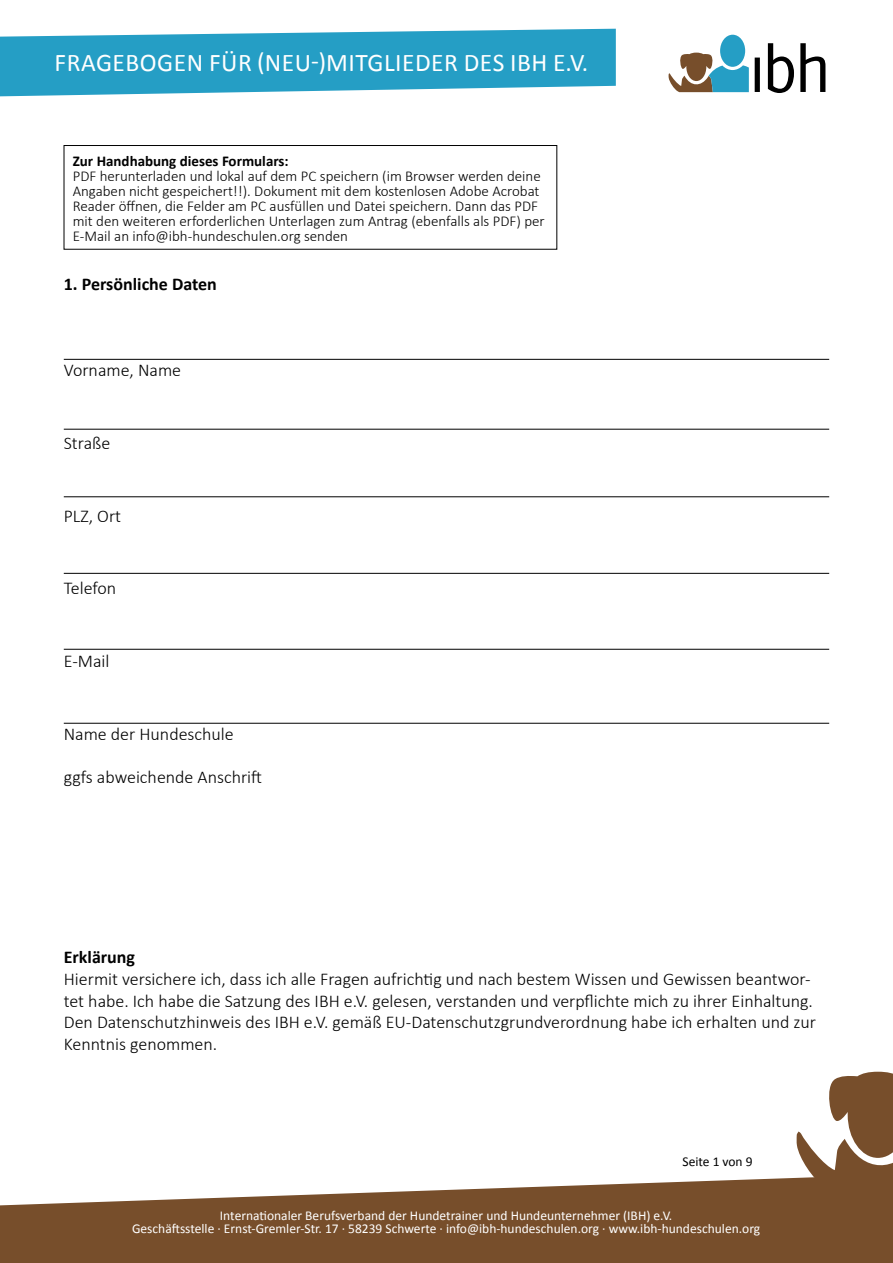
<style>
.page{position:relative;width:893px;height:1263px;background:#fff}
.page>*{position:absolute;margin:0;border:0;box-sizing:border-box;transform-origin:0 0}
.t1{font:25.5px "Calibri";letter-spacing:.02em;color:#fff}
.t2{font:300 18px/21.6px "Calibri";color:#000}
.t3{font:700 18px "Calibri";color:#000}
.t4{font:300 15px/15px "Calibri";color:#000}
.t5{font:700 15px "Calibri";color:#000}
.t6{font:13.5px/13.5px "Calibri";color:#fff;text-align:center}
.t7{font:13.5px "Calibri";color:#000}
</style>
<div class="page">
<svg style="left:0;top:1177px;width:893px;height:86px;background:#8b694b"></svg>
<svg style="left:796px;top:1072px;width:97px;height:117px"></svg>
<svg style="left:668px;top:53px;width:81px;height:39px"></svg>
<div style="left:720px;top:35px;width:25px;height:32px;background:#259ec5;border-radius:50%"></div>
<svg style="left:755px;top:43px;width:70px;height:50px"></svg>
<svg style="left:0;top:29px;width:616px;height:68px;background:#43abcd"></svg>
<div style="left:64px;top:145px;width:493px;height:104px;border:1px solid #000"></div>
<hr style="left:64px;top:359px;width:765px;height:1px;background:#000">
<hr style="left:64px;top:429px;width:765px;height:1px;background:#000">
<hr style="left:64px;top:496px;width:765px;height:1px;background:#000">
<hr style="left:64px;top:573px;width:765px;height:1px;background:#000">
<hr style="left:64px;top:649px;width:765px;height:1px;background:#000">
<hr style="left:64px;top:723px;width:765px;height:1px;background:#000">
<h1 class="t1" style="left:54px;top:45px;width:535px">FRAGEBOGEN FÜR (NEU-)MITGLIEDER DES IBH E.V.</h1>
<p class="t5" style="left:73px;top:150px;width:217px">Zur Handhabung dieses Formulars:</p>
<p class="t4" style="left:73px;top:168px;width:473px">PDF herunterladen und lokal auf dem PC speichern (im Browser werden deine Angaben nicht gespeichert!!). Dokument mit dem kostenlosen Adobe Acrobat Reader öffnen, die Felder am PC ausfüllen und Datei speichern. Dann das PDF mit den weiteren erforderlichen Unterlagen zum Antrag (ebenfalls als PDF) per E-Mail an info@ibh-hundeschulen.org senden</p>
<p class="t3" style="left:64px;top:271px;width:155px">1. Persönliche Daten</p>
<p class="t2" style="left:64px;top:359px;width:119px">Vorname, Name</p>
<p class="t2" style="left:64px;top:432px;width:48px">Straße</p>
<p class="t2" style="left:64px;top:505px;width:59px">PLZ, Ort</p>
<p class="t2" style="left:64px;top:577px;width:54px">Telefon</p>
<p class="t2" style="left:64px;top:650px;width:47px">E-Mail</p>
<p class="t2" style="left:64px;top:722px;width:172px">Name der Hundeschule</p>
<p class="t2" style="left:64px;top:766px;width:200px">ggfs abweichende Anschrift</p>
<p class="t3" style="left:64px;top:945px;width:73px">Erklärung</p>
<p class="t2" style="left:64px;top:968px;width:754px">Hiermit versichere ich, dass ich alle Fragen aufrichtig und nach bestem Wissen und Gewissen beantwor&shy;tet habe. Ich habe die Satzung des IBH e.V. gelesen, verstanden und verpflichte mich zu ihrer Einhaltung.<br>Den Datenschutzhinweis des IBH e.V. gemäß EU-Datenschutzgrundverordnung habe ich erhalten und zur Kenntnis genommen.</p>
<p class="t7" style="left:682px;top:1152px;width:72px">Seite 1 von 9</p>
<p class="t6" style="left:132px;top:1208px;width:630px">Internationaler Berufsverband der Hundetrainer und Hundeunternehmer (IBH) e.V.<br>Geschäftsstelle · Ernst-Gremler-Str. 17 · 58239 Schwerte · info@ibh-hundeschulen.org · www.ibh-hundeschulen.org</p>
</div>
